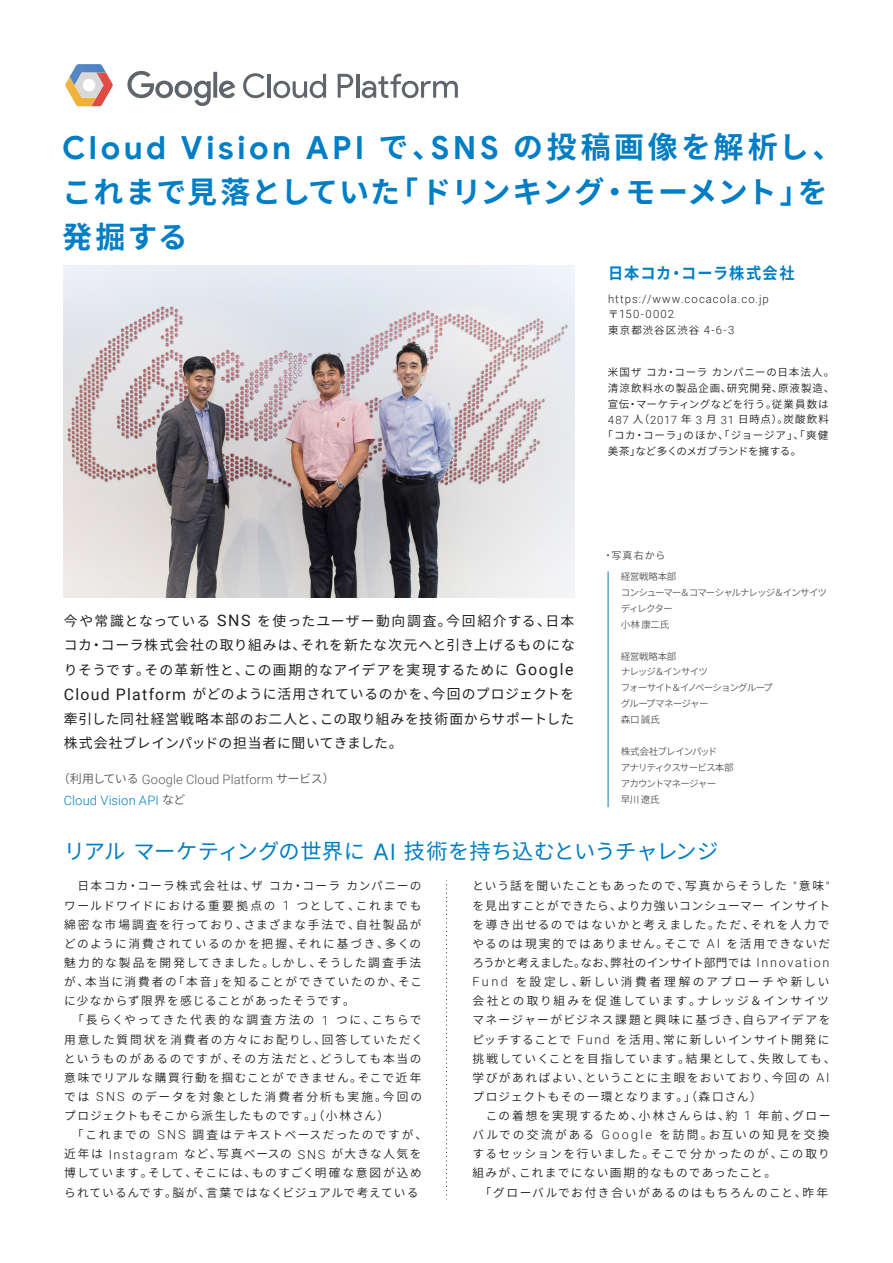
<style>
.page{position:relative;width:893px;height:1263px;background:#fff}
.page>*{position:absolute;margin:0;border:0;box-sizing:border-box;transform-origin:0 0}
.t1{font:700 31.8px "Google Sans";letter-spacing:.11em;color:#007ec5}
.t2{font:700 30px/44.7px "Noto Sans CJ Kjp";letter-spacing:.035em;color:#007ec5}
.t3{font:21.3px "Noto Sans CJ Kjp";color:#007ec5}
.t4{font:700 15.9px "Noto Sans CJ Kjp";letter-spacing:.065em;color:#007ec5;scale:.95 1}
.t5{font:13.8px/24.5px "Noto Sans CJ Kjp";letter-spacing:.02em;color:#231f20;text-align:justify}
.t6{font:300 12.9px/21px "Roboto";letter-spacing:.01em;color:#57585a}
.t7{font:600 11.7px/19.2px "Noto Sans CJ Kjp";letter-spacing:.12em;color:#231f20}
.t8{font:300 11.4px/15.9px "Roboto";letter-spacing:.095em;color:#231f20}
.t9{font:600 10.5px "Noto Sans CJ Kjp";letter-spacing:.075em;color:#231f20}
.t10{font:600 10.5px "Noto Sans CJ Kjp";letter-spacing:.055em;color:#231f20}
.t11{font:600 10.5px "Noto Sans CJ Kjp";letter-spacing:-.01em;color:#231f20}
.t12{font:600 10.5px "Noto Sans CJ Kjp";letter-spacing:.095em;color:#231f20}
.t13{font:10.05px "Noto Sans CJ Kjp";letter-spacing:.11em;color:#57585a}
.t14{font:600 9.6px/15.9px "Noto Sans CJ Kjp";letter-spacing:-.09em;color:#57585a}
.s1{font-family:"Noto Sans CJ Kjp";font-size:30px}
.s2{font-family:"Noto Sans CJ Kjp";font-weight:600;font-size:10.5px}
.s3{font-family:"Roboto";font-weight:300;font-size:11.4px}
.s4{font-family:"Roboto";font-size:15.9px}
.s5{font-family:"Noto Sans CJ Kjp";font-weight:600;font-size:12px}
.s6{color:#007ec5}
.s7{font-family:"Google Sans";font-size:22.8px}
.s8{font-family:"Roboto";font-weight:300;font-size:12.6px}
</style>
<div class="page">
<img style="left:64px;top:265px;width:510px;height:333px">
<svg style="left:446px;top:880px;width:1px;height:320px"></svg>
<hr style="left:608px;top:571px;width:1px;height:236px;background:#007ec5">
<svg style="left:243px;top:73px;width:22px;height:25px"></svg>
<hr style="left:268px;top:74px;width:3px;height:24px;background:#5f656d">
<svg style="left:273px;top:74px;width:53px;height:24px"></svg>
<svg style="left:338px;top:74px;width:15px;height:24px"></svg>
<hr style="left:356px;top:74px;width:3px;height:24px;background:#5f656d">
<svg style="left:362px;top:74px;width:96px;height:24px"></svg>
<svg style="left:127px;top:71px;width:108px;height:35px"></svg>
<svg style="left:65px;top:64px;width:48px;height:42px"></svg>
<h1 class="t1" style="left:62px;top:128px;width:782px">Cloud Vision API <span class="s1">で、</span>SNS <span class="s1">の投稿画像を解析し、</span></h1>
<h2 class="t2" style="left:62px;top:170px;width:767px">これまで見落としていた「ドリンキング・モーメント」を発掘する</h2>
<h3 class="t4" style="left:608px;top:264px;width:198px">日本コカ・コーラ株式会社</h3>
<p class="t8" style="left:608px;top:290px;width:162px">https://www.cocacola.co.jp<span class="s2">〒</span>150-0002</p>
<p class="t12" style="left:608px;top:324px;width:128px">東京都渋谷区渋谷 <span class="s3">4-6-3</span></p>
<p class="t9" style="left:608px;top:366px;width:228px">米国ザコカ・コーラカンパニーの日本法人。</p>
<p class="t9" style="left:608px;top:382px;width:228px">清涼飲料水の製品企画、研究開発、原液製造、</p>
<p class="t10" style="left:608px;top:398px;width:222px">宣伝・マーケティングなどを行う。従業員数は</p>
<p class="t9" style="left:608px;top:414px;width:223px"><span class="s3">487</span> 人（<span class="s3">2017</span> 年 <span class="s3">3</span> 月 <span class="s3">31</span> 日時点）。炭酸飲料</p>
<p class="t9" style="left:603px;top:430px;width:227px">「コカ・コーラ」のほか、「ジョージア」、「爽健</p>
<p class="t11" style="left:608px;top:446px;width:195px">美茶」など多くのメガブランドを擁する。</p>
<p class="t5" style="left:64px;top:609px;width:513px">今や常識となっている <span class="s4">SNS</span> を使ったユーザー動向調査。今回紹介する、日本コカ・コーラ株式会社の取り組みは、それを新たな次元へと引き上げるものになりそうです。その革新性と、この画期的なアイデアを実現するために <span class="s4">Google Cloud Platform</span> がどのように活用されているのかを、今回のプロジェクトを牽引した同社経営戦略本部のお二人と、この取り組みを技術面からサポートした株式会社ブレインパッドの担当者に聞いてきました。</p>
<p class="t6" style="left:64px;top:768px;width:272px;text-indent:-6px"><span class="s5">（利用している</span> Google Cloud Platform <span class="s5">サービス）<br></span><span class="s6">Cloud Vision API</span> <span class="s5">など</span></p>
<p class="t13" style="left:603px;top:550px;width:64px">・写真右から</p>
<p class="t14" style="left:621px;top:568px;width:208px">経営戦略本部<br>コンシューマー＆コマーシャルナレッジ＆インサイツディレクター<br>小林康二氏</p>
<p class="t14" style="left:621px;top:648px;width:154px">経営戦略本部<br>ナレッジ＆インサイツ<br>フォーサイト＆イノベーショングループグループマネージャー<br>森口誠氏</p>
<p class="t14" style="left:621px;top:744px;width:114px">株式会社ブレインパッド<br>アナリティクスサービス本部アカウントマネージャー<br>早川遼氏</p>
<h3 class="t3" style="left:64px;top:839px;width:656px">リアルマーケティングの世界に <span class="s7">AI</span> 技術を持ち込むというチャレンジ</h3>
<p class="t7" style="left:64px;top:877px;width:365px">　日本コカ・コーラ株式会社は、ザコカ・コーラカンパニーのワールドワイドにおける重要拠点の <span class="s8">1</span> つとして、これまでも綿密な市場調査を行っており、さまざまな手法で、自社製品がどのように消費されているのかを把握、それに基づき、多くの魅力的な製品を開発してきました。しかし、そうした調査手法が、本当に消費者の「本音」を知ることができていたのか、そこに少なからず限界を感じることがあったそうです。<br>　「長らくやってきた代表的な調査方法の <span class="s8">1</span> つに、こちらで用意した質問状を消費者の方々にお配りし、回答していただくというものがあるのですが、その方法だと、どうしても本当の意味でリアルな購買行動を掴むことができません。そこで近年では <span class="s8">SNS</span> のデータを対象とした消費者分析も実施。今回のプロジェクトもそこから派生したものです。」（小林さん）　<br>　「これまでの <span class="s8">SNS</span> 調査はテキストベースだったのですが、近年は <span class="s8">Instagram</span> など、写真ベースの <span class="s8">SNS</span> が大きな人気を博しています。そして、そこには、ものすごく明確な意図が込められているんです。脳が、言葉ではなくビジュアルで考えている</p>
<p class="t7" style="left:472px;top:877px;width:365px">という話を聞いたこともあったので、写真からそうした <span class="s8">"</span>意味<span class="s8">"</span>を見出すことができたら、より力強いコンシューマーインサイトを導き出せるのではないかと考えました。ただ、それを人力でやるのは現実的ではありません。そこで <span class="s8">AI</span> を活用できないだろうかと考えました。なお、弊社のインサイト部門では <span class="s8">Innovation Fund</span> を設定し、新しい消費者理解のアプローチや新しい会社との取り組みを促進しています。ナレッジ＆インサイツマネージャーがビジネス課題と興味に基づき、自らアイデアをピッチすることで <span class="s8">Fund</span> を活用、常に新しいインサイト開発に挑戦していくことを目指しています。結果として、失敗しても、学びがあればよい、ということに主眼をおいており、今回の <span class="s8">AI</span>プロジェクトもその一環となります。」（森口さん）<br>　この着想を実現するため、小林さんらは、約 <span class="s8">1</span> 年前、グローバルでの交流がある <span class="s8">Google</span> を訪問。お互いの知見を交換するセッションを行いました。そこで分かったのが、この取り組みが、これまでにない画期的なものであったこと。</p>
<p class="t7" style="left:480px;top:1183px;width:350px">「グローバルでお付き合いがあるのはもちろんのこと、昨年</p>
</div>
